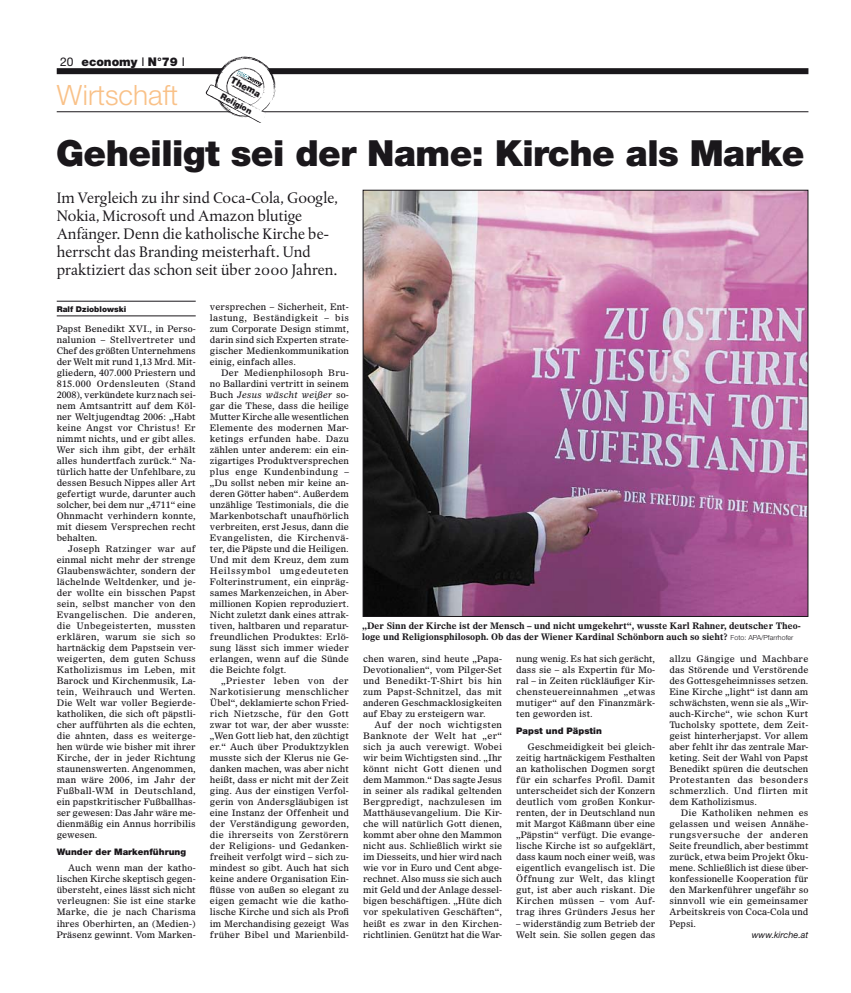
<style>
.page{position:relative;width:851px;height:993px;background:#fff}
.page>*{position:absolute;margin:0;border:0;box-sizing:border-box;transform-origin:0 0}
.t1{font:900 36px "Helvetica Neue LT";letter-spacing:-.015em;color:#1a171b}
.t2{font:300 28px "Helvetica Neue LT";color:#f9c188}
.t3{font:16px/18px "DTL Albertina ST";color:#1a171b}
.t4{font:900 12px "Helvetica Neue LT";color:#1a171b}
.t5{font:900 9.3px "Helvetica Neue LT";color:#1a171b}
.t6{font:9px/11px "Olympian LT";letter-spacing:.005em;color:#1a171b;text-align:justify}
.t7{font:700 9px/11px "Olympian LT";color:#1a171b}
.t8{font:900 9px "Helvetica Neue LT";letter-spacing:.005em;color:#1a171b}
.t9{font:italic 9px "Helvetica Neue LT";letter-spacing:.005em;color:#1a171b}
.t10{font:900 8.2px "Helvetica Neue LT";color:#1a171b}
.t11{font:900 8px "Helvetica Neue LT";letter-spacing:.005em;color:#1a171b}
.s1{font-weight:400}
.s2{font-style:italic}
.s3{font-family:"Helvetica Neue LT";font-weight:300;font-size:7px}
</style>
<div class="page">
<div style="left:57px;top:68px;width:751px;height:6px;background:#1a171b"></div>
<hr style="left:57px;top:111px;width:751px;height:1px;background:#1a171b">
<svg style="left:206px;top:56px;width:72px;height:67px"></svg>
<hr style="left:57px;top:301px;width:139px;height:1px;background:#1a171b">
<hr style="left:57px;top:315px;width:139px;height:1px;background:#1a171b">
<img style="left:365px;top:192px;width:441px;height:422px">
<h3 class="t4" style="left:60px;top:55px;width:126px"><span class="s1">20</span> economy <span class="s1">I</span> N°79 <span class="s1">I</span></h3>
<h2 class="t2" style="left:57px;top:77px;width:123px">Wirtschaft</h2>
<p class="t5" style="left:234px;top:74px;width:34px;rotate:28deg">Thema</p>
<p class="t10" style="left:223px;top:91px;width:36px;rotate:28deg">Religion</p>
<h1 class="t1" style="left:56px;top:132px;width:749px">Geheiligt sei der Name: Kirche als Marke</h1>
<h3 class="t3" style="left:57px;top:188px;width:283px">Im Vergleich zu ihr sind Coca-Cola, Google, Nokia, Microsoft und Amazon blutige Anfänger. Denn die katholische Kirche be&shy;herrscht das Branding meisterhaft. Und praktiziert das schon seit über 2000 Jahren.</h3>
<p class="t11" style="left:57px;top:304px;width:71px">Ralf Dzioblowski</p>
<p class="t6" style="left:57px;top:323px;width:140px">Papst Benedikt XVI., in Perso&shy;nalunion – Stellvertreter und Chef des größten Unternehmens der Welt mit rund 1,13 Mrd. Mit&shy;gliedern, 407.000 Priestern und 815.000 Ordensleuten (Stand 2008), verkündete kurz nach sei&shy;nem Amtsantritt auf dem Köl&shy;ner Weltjugendtag 2006: „Habt keine Angst vor Christus! Er nimmt nichts, und er gibt alles.<br>Wer sich ihm gibt, der erhält alles hundertfach zurück.“ Na&shy;türlich hatte der Unfehlbare, zu dessen Besuch Nippes aller Art gefertigt wurde, darunter auch solcher, bei dem nur „4711“ eine Ohnmacht verhindern konnte, mit diesem Versprechen recht behalten.</p>
<p class="t6" style="left:57px;top:543px;width:140px;text-indent:11px">Joseph Ratzinger war auf einmal nicht mehr der strenge Glaubenswächter, sondern der lächelnde Weltdenker, und je&shy;der wollte ein bisschen Papst sein, selbst mancher von den Evangelischen. Die anderen, die Unbegeisterten, mussten erklären, warum sie sich so hartnäckig dem Papstsein ver&shy;weigerten, dem guten Schuss Katholizismus im Leben, mit Barock und Kirchenmusik, La&shy;tein, Weihrauch und Werten.<br>Die Welt war voller Begierde&shy;katholiken, die sich oft päpstli&shy;cher aufführten als die echten, die ahnten, dass es weiterge&shy;hen würde wie bisher mit ihrer Kirche, der in jeder Richtung staunenswerten. Angenommen, man wäre 2006, im Jahr der Fußball-WM in Deutschland, ein papstkritischer Fußballhas&shy;ser gewesen: Das Jahr wäre me&shy;dienmäßig ein Annus horribilis gewesen.</p>
<p class="t8" style="left:57px;top:846px;width:131px">Wunder der Markenführung</p>
<p class="t6" style="left:57px;top:862px;width:140px;text-indent:11px">Auch wenn man der katho&shy;lischen Kirche skeptisch gegen&shy;übersteht, eines lässt sich nicht verleugnen: Sie ist eine starke Marke, die je nach Charisma ihres Oberhirten, an (Medien-)<br>Präsenz gewinnt. Vom Marken-</p>
<p class="t6" style="left:210px;top:301px;width:140px">versprechen – Sicherheit, Ent&shy;lastung, Beständigkeit – bis zum Corporate Design stimmt, darin sind sich Experten strate&shy;gischer Medienkommunikation einig, einfach alles.</p>
<p class="t6" style="left:210px;top:367px;width:140px;text-indent:11px">Der Medienphilosoph Bru&shy;no Ballardini vertritt in seinem Buch <span class="s2">Jesus wäscht weißer</span> so&shy;gar die These, dass die heilige Mutter Kirche alle wesentlichen Elemente des modernen Mar&shy;ketings erfunden habe. Dazu zählen unter anderem: ein ein&shy;zigartiges Produktversprechen plus enge Kundenbindung – „Du sollst neben mir keine an&shy;deren Götter haben“. Außerdem unzählige Testimonials, die die Markenbotschaft unaufhörlich verbreiten, erst Jesus, dann die Evangelisten, die Kirchenvä&shy;ter, die Päpste und die Heiligen.<br>Und mit dem Kreuz, dem zum Heilssymbol umgedeuteten Folterinstrument, ein einpräg&shy;sames Markenzeichen, in Aber&shy;millionen Kopien reproduziert.<br>Nicht zuletzt dank eines attrak&shy;tiven, haltbaren und reparatur&shy;freundlichen Produktes: Erlö&shy;sung lässt sich immer wieder erlangen, wenn auf die Sünde die Beichte folgt.</p>
<p class="t6" style="left:210px;top:675px;width:140px;text-indent:11px">„Priester leben von der Narkotisierung menschlicher Übel“, deklamierte schon Fried&shy;rich Nietzsche, für den Gott zwar tot war, der aber wusste: „Wen Gott lieb hat, den züchtigt er.“ Auch über Produktzyklen musste sich der Klerus nie Ge&shy;danken machen, was aber nicht heißt, dass er nicht mit der Zeit ging. Aus der einstigen Verfol&shy;gerin von Andersgläubigen ist eine Instanz der Offenheit und der Verständigung geworden, die ihrerseits von Zerstörern der Religions- und Gedanken&shy;freiheit verfolgt wird – sich zu&shy;mindest so gibt. Auch hat sich keine andere Organisation Ein&shy;flüsse von außen so elegant zu eigen gemacht wie die katho&shy;lische Kirche und sich als Profi im Merchandising gezeigt Was früher Bibel und Marienbild-</p>
<p class="t7" style="left:362px;top:620px;width:440px">„Der Sinn der Kirche ist der Mensch – und nicht umgekehrt“, wusste Karl Rahner, deutscher Theo&shy;loge und Religionsphilosoph. Ob das der Wiener Kardinal Schönborn auch so sieht? <span class="s3">Foto: APA/Pfarrhofer</span></p>
<p class="t6" style="left:363px;top:653px;width:140px">chen waren, sind heute „Papa-Devotionalien“, vom Pilger-Set und Benedikt-T-Shirt bis hin zum Papst-Schnitzel, das mit anderen Geschmacklosigkeiten auf Ebay zu ersteigern war.</p>
<p class="t6" style="left:363px;top:719px;width:140px;text-indent:11px">Auf der noch wichtigsten Banknote der Welt hat „er“ sich ja auch verewigt. Wobei wir beim Wichtigsten sind. „Ihr könnt nicht Gott dienen und dem Mammon.“ Das sagte Jesus in seiner als radikal geltenden Bergpredigt, nachzu-lesen im Matthäusevangelium. Die Kir&shy;che will natürlich Gott dienen, kommt aber ohne den Mammon nicht aus. Schließlich wirkt sie im Diesseits, und hier wird nach wie vor in Euro und Cent abge&shy;rechnet. Also muss sie sich auch mit Geld und der Anlage dessel&shy;bigen beschäftigen. „Hüte dich vor spekulativen Geschäften“, heißt es zwar in den Kirchen&shy;richtlinien. Genützt hat die War-</p>
<p class="t6" style="left:516px;top:653px;width:140px">nung wenig. Es hat sich gerächt, dass sie – als Expertin für Mo&shy;ral – in Zeiten rückläufiger Kir&shy;chensteuereinnahmen „etwas mutiger“ auf den Finanzmärk&shy;ten geworden ist.</p>
<p class="t8" style="left:516px;top:725px;width:87px">Papst und Päpstin</p>
<p class="t6" style="left:516px;top:741px;width:140px;text-indent:11px">Geschmeidigkeit bei gleich&shy;zeitig hartnäckigem Festhalten an katholischen Dogmen sorgt für ein scharfes Profil. Damit unterscheidet sich der Konzern deutlich vom großen Konkur&shy;renten, der in Deutschland nun mit Margot Käßmann über eine „Päpstin“ verfügt. Die evange&shy;lische Kirche ist so aufgeklärt, dass kaum noch einer weiß, was eigentlich evangelisch ist. Die Öffnung zur Welt, das klingt gut, ist aber auch riskant. Die Kirchen müssen – vom Auf&shy;trag ihres Gründers Jesus her</p>
<p class="t6" style="left:516px;top:917px;width:140px">– widerständig zum Betrieb der<br>Welt sein. Sie sollen gegen das</p>
<p class="t6" style="left:669px;top:653px;width:140px">allzu Gängige und Machbare das Störende und Verstörende des Gottesgeheimnisses setzen.<br>Eine Kirche „light“ ist dann am schwächsten, wenn sie als „Wir&shy;auch-Kirche“, wie schon Kurt Tucholsky spottete, dem Zeit&shy;geist hinterherjapst. Vor allem aber fehlt ihr das zentrale Mar&shy;keting. Seit der Wahl von Papst Benedikt spüren die deutschen Protestanten das besonders schmerzlich. Und flirten mit dem Katholizismus.</p>
<p class="t6" style="left:669px;top:807px;width:140px;text-indent:11px">Die Katholiken nehmen es gelassen und weisen Annähe&shy;rungsversuche der anderen Seite freundlich, aber bestimmt zurück, etwa beim Projekt Öku&shy;mene. Schließlich ist diese über&shy;konfessionelle Kooperation für den Markenführer ungefähr so sinnvoll wie ein gemeinsamer Arbeitskreis von Coca-Cola und Pepsi.</p>
<p class="t9" style="left:751px;top:928px;width:58px">www.kirche.at</p>
</div>
